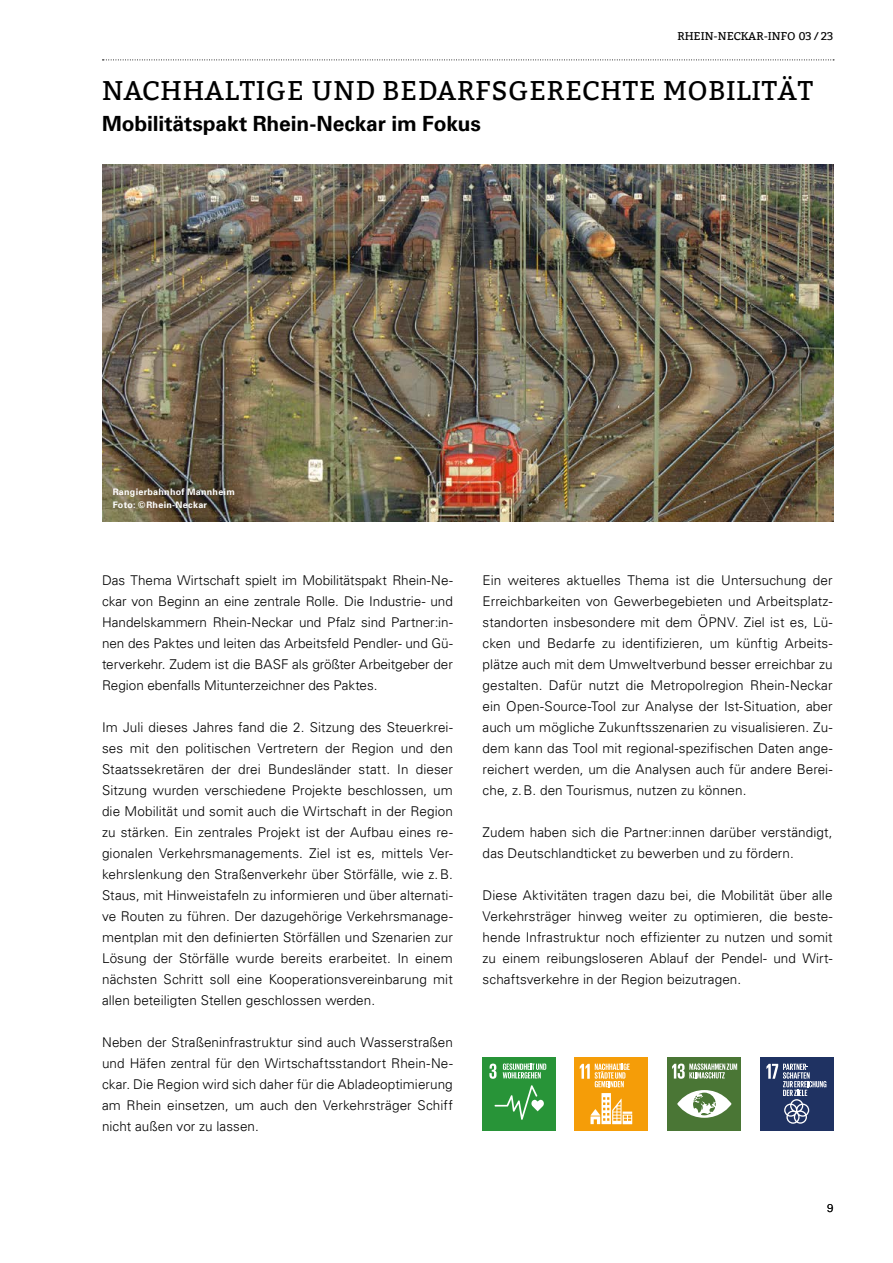
<style>
.page{position:relative;width:893px;height:1263px;background:#fff}
.page>*{position:absolute;margin:0;border:0;box-sizing:border-box;transform-origin:0 0}
.Headline_Kat1_SG_18{font:27px "Bitter";letter-spacing:.025em;color:#000}
.Headline_Kat2{font:700 21px "Univers LT";letter-spacing:-.005em;color:#000}
.Fließtext_2-Spaltig{font:300 13.5px/21px "Univers LT";letter-spacing:.005em;color:#000;text-align:justify}
.t1{font:11.25px "Bitter";color:#000}
.t2{font:300 11.25px "Univers LT";color:#000}
.t3{font:700 9px/13.5px "Univers LT";letter-spacing:.03em;color:#fff}
</style>
<div class="page">
<svg style="left:102px;top:60px;width:732px;height:1px"></svg>
<img style="left:102px;top:165px;width:731px;height:357px">
<div style="left:667px;top:1057px;width:73px;height:74px;background:#4a7635"></div>
<svg style="left:677px;top:1090px;width:55px;height:28px"></svg>
<svg style="left:672px;top:1063px;width:65px;height:16px"></svg>
<div style="left:760px;top:1057px;width:73px;height:74px;background:#1f3262"></div>
<svg style="left:766px;top:1064px;width:60px;height:60px"></svg>
<div style="left:483px;top:1057px;width:73px;height:74px;background:#289438"></div>
<svg style="left:489px;top:1063px;width:7px;height:16px"></svg>
<svg style="left:495px;top:1085px;width:49px;height:35px"></svg>
<svg style="left:503px;top:1063px;width:43px;height:15px"></svg>
<div style="left:575px;top:1057px;width:73px;height:74px;background:#f59d08"></div>
<svg style="left:580px;top:1063px;width:50px;height:24px"></svg>
<svg style="left:590px;top:1093px;width:42px;height:31px"></svg>
<p class="t1" style="left:677px;top:30px;width:158px">RHEIN-NECKAR-INFO 03 / 23</p>
<h3 class="Headline_Kat1_SG_18" style="left:102px;top:74px;width:713px">NACHHALTIGE UND BEDARFSGERECHTE MOBILITÄT</h3>
<h4 class="Headline_Kat2" style="left:102px;top:111px;width:381px">Mobilitätspakt Rhein-Neckar im Fokus</h4>
<p class="t3" style="left:113px;top:485px;width:124px">Rangierbahnhof Mannheim<br>Foto: ©Rhein-Neckar</p>
<p class="Fließtext_2-Spaltig" style="left:102px;top:569px;width:352px">Das Thema Wirtschaft spielt im Mobilitätspakt Rhein-Ne&shy;ckar von Beginn an eine zentrale Rolle. Die Industrie- und Handelskammern Rhein-Neckar und Pfalz sind Partner:in&shy;nen des Paktes und leiten das Arbeitsfeld Pendler- und Gü&shy;terverkehr. Zudem ist die BASF als größter Arbeitgeber der Region ebenfalls Mitunterzeichner des Paktes.</p>
<p class="Fließtext_2-Spaltig" style="left:102px;top:716px;width:352px">Im Juli dieses Jahres fand die 2. Sitzung des Steuerkrei&shy;ses mit den politischen Vertretern der Region und den Staatssekretären der drei Bundesländer statt. In dieser Sitzung wurden verschiedene Projekte beschlossen, um die Mobilität und somit auch die Wirtschaft in der Region zu stärken. Ein zentrales Projekt ist der Aufbau eines re&shy;gionalen Verkehrsmanagements. Ziel ist es, mittels Ver&shy;kehrslenkung den Straßenverkehr über Störfälle, wie z.B.<br>Staus, mit Hinweistafeln zu informieren und über alternati&shy;ve Routen zu führen. Der dazugehörige Verkehrsmanage&shy;mentplan mit den definierten Störfällen und Szenarien zur Lösung der Störfälle wurde bereits erarbeitet. In einem nächsten Schritt soll eine Kooperationsvereinbarung mit allen beteiligten Stellen geschlossen werden.</p>
<p class="Fließtext_2-Spaltig" style="left:102px;top:1031px;width:352px">Neben der Straßeninfrastruktur sind auch Wasserstraßen und Häfen zentral für den Wirtschaftsstandort Rhein-Ne&shy;ckar. Die Region wird sich daher für die Abladeoptimierung am Rhein einsetzen, um auch den Verkehrsträger Schiff nicht außen vor zu lassen.</p>
<p class="Fließtext_2-Spaltig" style="left:483px;top:569px;width:351px">Ein weiteres aktuelles Thema ist die Untersuchung der Erreichbarkeiten von Gewerbegebieten und Arbeitsplatz&shy;standorten insbesondere mit dem ÖPNV. Ziel ist es, Lü&shy;cken und Bedarfe zu identifizieren, um künftig Arbeits&shy;plätze auch mit dem Umweltverbund besser erreichbar zu gestalten. Dafür nutzt die Metropolregion Rhein-Neckar ein Open-Source-Tool zur Analyse der Ist-Situation, aber auch um mögliche Zukunftsszenarien zu visualisieren. Zu&shy;dem kann das Tool mit regional-spezifischen Daten ange&shy;reichert werden, um die Analysen auch für andere Berei&shy;che, z.B. den Tourismus, nutzen zu können.</p>
<p class="Fließtext_2-Spaltig" style="left:483px;top:821px;width:351px">Zudem haben sich die Partner:innen darüber verständigt, das Deutschlandticket zu bewerben und zu fördern.</p>
<p class="Fließtext_2-Spaltig" style="left:483px;top:884px;width:351px">Diese Aktivitäten tragen dazu bei, die Mobilität über alle Verkehrsträger hinweg weiter zu optimieren, die beste&shy;hende Infrastruktur noch effizienter zu nutzen und somit zu einem reibungsloseren Ablauf der Pendel- und Wirt&shy;schaftsverkehre in der Region beizutragen.</p>
<p class="t2" style="left:827px;top:1201px;width:8px">9</p>
</div>
